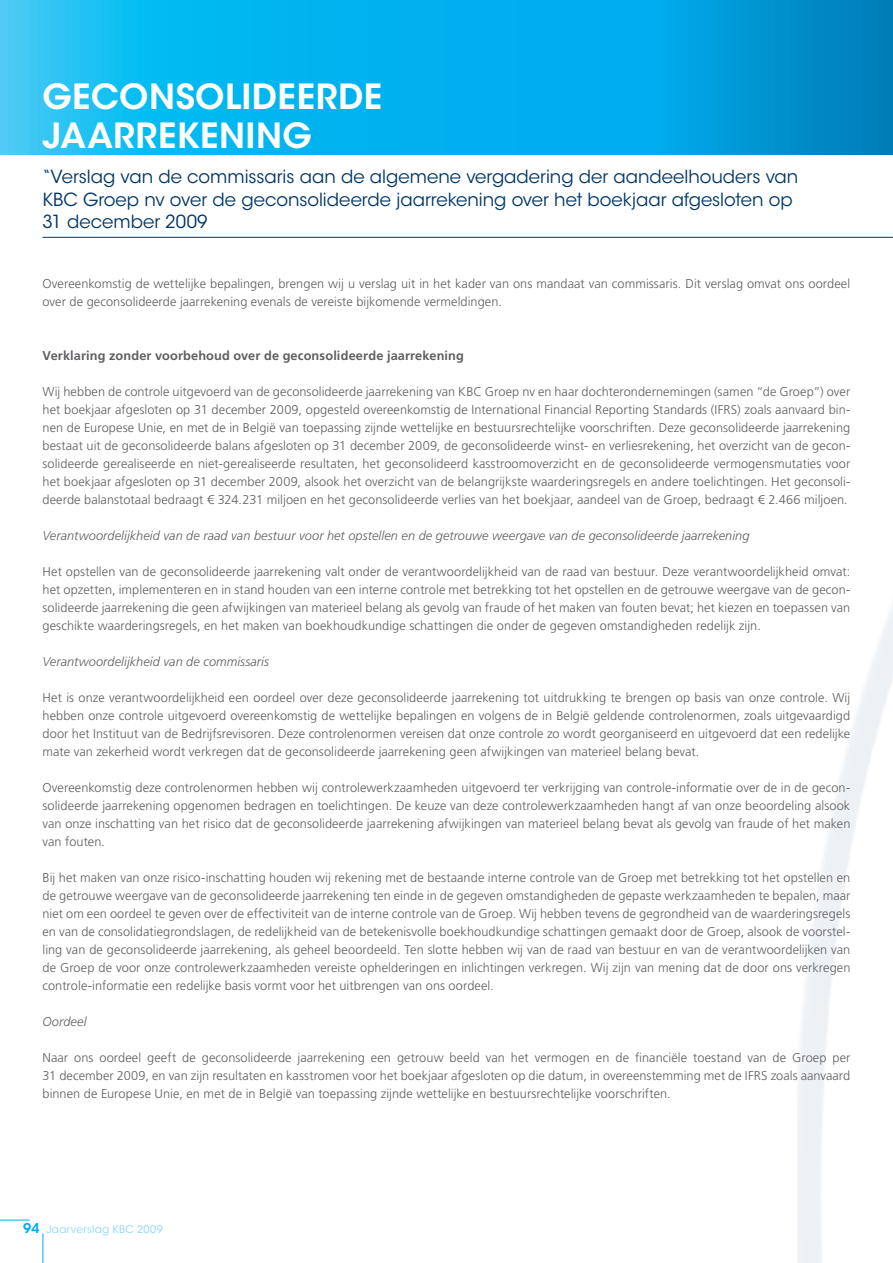
<style>
.page{position:relative;width:893px;height:1263px;background:#fff}
.page>*{position:absolute;margin:0;border:0;box-sizing:border-box;transform-origin:0 0}
.t1{font:600 34.5px/39px "ITC Avant Garde Std";letter-spacing:.015em;color:#fff}
.t2{font:18px/22.5px "ITC Avant Garde Std";color:#003667}
.t3{font:300 12.75px/18px "Frutiger LT Std";letter-spacing:.005em;color:#5f5f62;text-align:justify}
.t4{font:italic 300 12.75px "Frutiger LT Std";letter-spacing:.005em;color:#5f5f62}
.t5{font:700 12.75px "Frutiger LT Std";letter-spacing:.01em;color:#5f5f62}
.t6{font:10.5px "ITC Avant Garde Std";letter-spacing:.03em;color:#8dd7f7}
.s1{font-weight:600;font-size:13.5px;color:#00aeef}
</style>
<div class="page">
<hr style="left:43px;top:1233px;width:1px;height:30px;background:#00aeef">
<hr style="left:0;top:1220px;width:30px;height:1px;background:#00aeef">
<img style="left:575px;top:154px;width:318px;height:1109px">
<svg style="left:0;top:0;width:893px;height:154px;background:#06ace7"></svg>
<hr style="left:43px;top:237px;width:850px;height:1px;background:#003667">
<p class="t1" style="left:43px;top:77px;width:341px">GECONSOLIDEERDE<br>JAARREKENING</p>
<p class="t2" style="left:43px;top:166px;width:757px">“Verslag van de commissaris aan de algemene vergadering der aandeelhouders van<br>KBC Groep nv over de geconsolideerde jaarrekening over het boekjaar afgesloten op<br>31 december 2009</p>
<p class="t3" style="left:43px;top:275px;width:809px">Overeenkomstig de wettelijke bepalingen, brengen wij u verslag uit in het kader van ons mandaat van commissaris. Dit verslag omvat ons oordeel over de geconsolideerde jaarrekening evenals de vereiste bijkomende vermeldingen.</p>
<p class="t5" style="left:43px;top:348px;width:423px">Verklaring zonder voorbehoud over de geconsolideerde jaarrekening</p>
<p class="t3" style="left:43px;top:383px;width:809px">Wij hebben de controle uitgevoerd van de geconsolideerde jaarrekening van KBC Groep nv en haar dochterondernemingen (samen “de Groep”) over het boekjaar afgesloten op 31 december 2009, opgesteld overeenkomstig de International Financial Reporting Standards (IFRS) zoals aanvaard bin&shy;nen de Europese Unie, en met de in België van toepassing zijnde wettelijke en bestuursrechtelijke voorschriften. Deze geconsolideerde jaarrekening bestaat uit de geconsolideerde balans afgesloten op 31 december 2009, de geconsolideerde winst- en verliesrekening, het overzicht van de gecon&shy;solideerde gerealiseerde en niet-gerealiseerde resultaten, het geconsolideerd kasstroomoverzicht en de geconsolideerde vermogensmutaties voor het boekjaar afgesloten op 31 december 2009, alsook het overzicht van de belangrijkste waarderingsregels en andere toelichtingen. Het geconsoli&shy;deerde balanstotaal bedraagt € 324.231 miljoen en het geconsolideerde verlies van het boekjaar, aandeel van de Groep, bedraagt € 2.466 miljoen.</p>
<p class="t4" style="left:43px;top:528px;width:708px">Verantwoordelijkheid van de raad van bestuur voor het opstellen en de getrouwe weergave van de geconsolideerde jaarrekening</p>
<p class="t3" style="left:43px;top:563px;width:809px">Het opstellen van de geconsolideerde jaarrekening valt onder de verantwoordelijkheid van de raad van bestuur. Deze verantwoordelijkheid omvat: het opzetten, implementeren en in stand houden van een interne controle met betrekking tot het opstellen en de getrouwe weergave van de gecon&shy;solideerde jaarrekening die geen afwijkingen van materieel belang als gevolg van fraude of het maken van fouten bevat; het kiezen en toepassen van geschikte waarderingsregels, en het maken van boekhoudkundige schattingen die onder de gegeven omstandigheden redelijk zijn.</p>
<p class="t4" style="left:43px;top:654px;width:228px">Verantwoordelijkheid van de commissaris</p>
<p class="t3" style="left:43px;top:689px;width:809px">Het is onze verantwoordelijkheid een oordeel over deze geconsolideerde jaarrekening tot uitdrukking te brengen op basis van onze controle. Wij hebben onze controle uitgevoerd overeenkomstig de wettelijke bepalingen en volgens de in België geldende controlenormen, zoals uitgevaardigd door het Instituut van de Bedrijfsrevisoren. Deze controlenormen vereisen dat onze controle zo wordt georganiseerd en uitgevoerd dat een redelijke mate van zekerheid wordt verkregen dat de geconsolideerde jaarrekening geen afwijkingen van materieel belang bevat.</p>
<p class="t3" style="left:43px;top:779px;width:809px">Overeenkomstig deze controlenormen hebben wij controlewerkzaamheden uitgevoerd ter verkrijging van controle-informatie over de in de gecon&shy;solideerde jaarrekening opgenomen bedragen en toelichtingen. De keuze van deze controlewerkzaamheden hangt af van onze beoordeling alsook van onze inschatting van het risico dat de geconsolideerde jaarrekening afwijkingen van materieel belang bevat als gevolg van fraude of het maken van fouten.</p>
<p class="t3" style="left:43px;top:869px;width:809px">Bij het maken van onze risico-inschatting houden wij rekening met de bestaande interne controle van de Groep met betrekking tot het opstellen en de getrouwe weergave van de geconsolideerde jaarrekening ten einde in de gegeven omstandigheden de gepaste werkzaamheden te bepalen, maar niet om een oordeel te geven over de effectiviteit van de interne controle van de Groep. Wij hebben tevens de gegrondheid van de waarderingsregels en van de consolidatiegrondslagen, de redelijkheid van de betekenisvolle boekhoudkundige schattingen gemaakt door de Groep, alsook de voorstel&shy;ling van de geconsolideerde jaarrekening, als geheel beoordeeld. Ten slotte hebben wij van de raad van bestuur en van de verantwoordelijken van de Groep de voor onze controlewerkzaamheden vereiste ophelderingen en inlichtingen verkregen. Wij zijn van mening dat de door ons verkregen controle-informatie een redelijke basis vormt voor het uitbrengen van ons oordeel.</p>
<p class="t4" style="left:43px;top:1014px;width:46px">Oordeel</p>
<p class="t3" style="left:43px;top:1049px;width:809px">Naar ons oordeel geeft de geconsolideerde jaarrekening een getrouw beeld van het vermogen en de financiële toestand van de Groep per 31 december 2009, en van zijn resultaten en kasstromen voor het boekjaar afgesloten op die datum, in overeenstemming met de IFRS zoals aanvaard binnen de Europese Unie, en met de in België van toepassing zijnde wettelijke en bestuursrechtelijke voorschriften.</p>
<p class="t6" style="left:23px;top:1223px;width:141px"><span class="s1">94</span> Jaarverslag KBC 2009</p>
</div>
